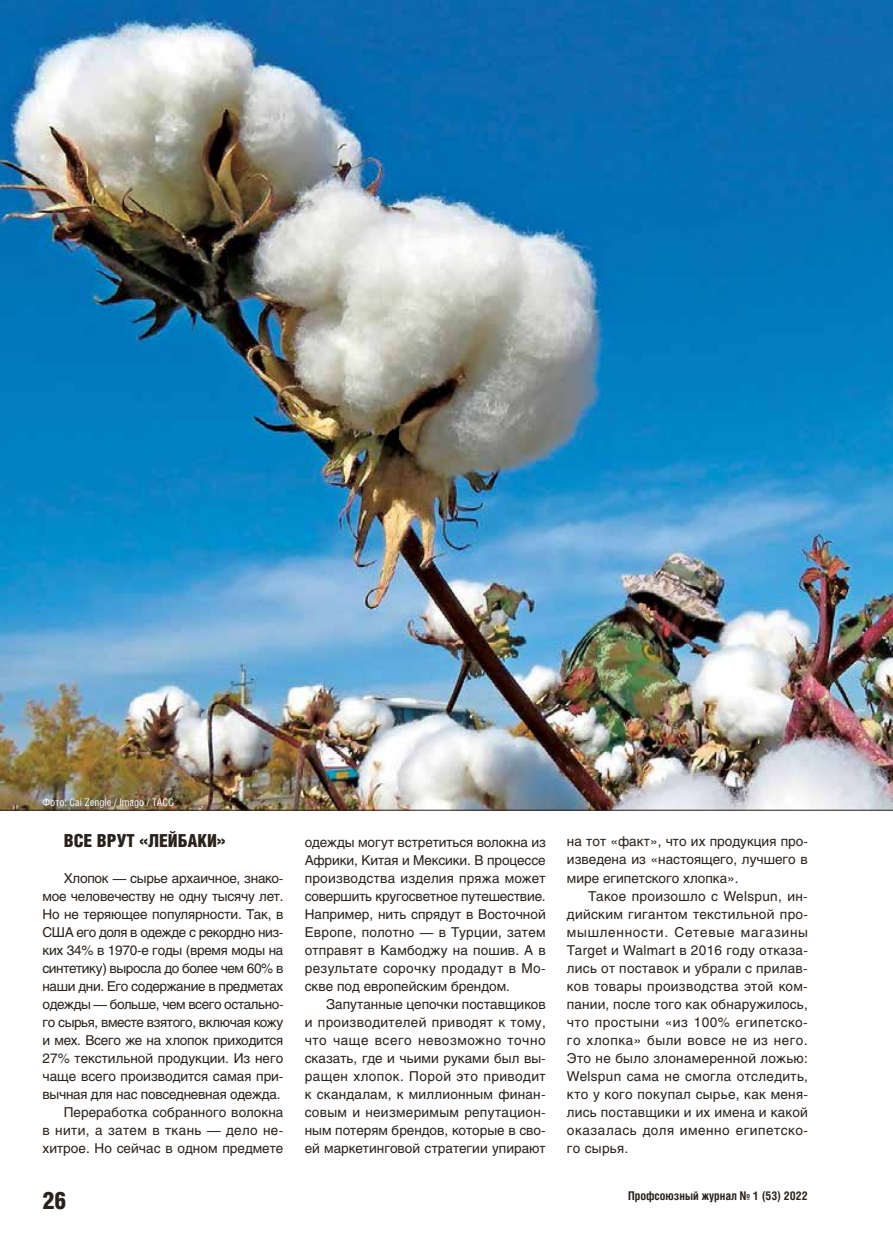
<style>
.page{position:relative;width:893px;height:1234px;background:#fff}
.page>*{position:absolute;margin:0;border:0;box-sizing:border-box;transform-origin:0 0}
.t1{font:900 24px "Helios Cond";color:#29211a}
.t2{font:900 18px "Helios Cond";color:#29211a}
.t3{font:13.5px/18px "Helios";color:#29211a;text-align:justify}
.t4{font:700 12px "Helios Cond";color:#29211a}
.t5{font:10.5px "Helios Cond";color:#fff}
</style>
<div class="page">
<img style="left:0;top:0;width:893px;height:810px">
<p class="t5" style="left:43px;top:796px;width:133px">Фото: Cai Zengle / Imago / ТАСС</p>
<h2 class="t2" style="left:64px;top:829px;width:163px">ВСЕ ВРУТ «ЛЕЙБАКИ»</h2>
<p class="t3" style="left:43px;top:868px;width:243px;text-align:right">Хлопок — сырье архаичное, знако&shy;мое человечеству не одну тысячу лет.<br>Но не теряющее популярности. Так, в США его доля в одежде с рекордно низ&shy;ких 34% в 1970-е годы (время моды на синтетику) выросла до более чем 60% в наши дни. Его содержание в предметах одежды — больше, чем всего остально&shy;го сырья, вместе взятого, включая кожу и мех. Всего же на хлопок приходится 27% текстильной продукции. Из него чаще всего производится самая при&shy;вычная для нас повседневная одежда.<br>Переработка собранного волокна<br>в нити, а затем в ткань — дело не&shy;хитрое. Но сейчас в одном предмете</p>
<p class="t3" style="left:305px;top:832px;width:243px">одежды могут встретиться волокна из Африки, Китая и Мексики. В процессе производства изделия пряжа может совершить кругосветное путешествие.<br>Например, нить спрядут в Восточной Европе, полотно — в Турции, затем отправят в Камбоджу на пошив. А в результате сорочку продадут в Мо&shy;скве под европейским брендом.</p>
<p class="t3" style="left:305px;top:994px;width:243px;text-indent:21px">Запутанные цепочки поставщиков и производителей приводят к тому, что чаще всего невозможно точно сказать, где и чьими руками был вы&shy;ращен хлопок. Порой это приводит к скандалам, к миллионным финан&shy;совым и неизмеримым репутацион&shy;ным потерям брендов, которые в сво&shy;ей маркетинговой стратегии упирают</p>
<p class="t3" style="left:567px;top:832px;width:242px">на тот «факт», что их продукция про&shy;изведена из «настоящего, лучшего в мире египетского хлопка».</p>
<p class="t3" style="left:567px;top:886px;width:243px;text-indent:21px">Такое произошло с Welspun, ин&shy;дийским гигантом текстильной про&shy;мышленности. Сетевые магазины Target и Walmart в 2016 году отказа&shy;лись от поставок и убрали с прилав&shy;ков товары производства этой ком&shy;пании, после того как обнаружилось, что простыни «из 100% египетско&shy;го хлопка» были вовсе не из него.<br>Это не было злонамеренной ложью:<br>Welspun сама не смогла отследить, кто у кого покупал сырье, как меня&shy;лись поставщики и их имена и какой оказалась доля именно египетско&shy;го сырья.</p>
<h1 class="t1" style="left:43px;top:1185px;width:26px">26</h1>
<p class="t4" style="left:628px;top:1187px;width:181px">Профсоюзный журнал № 1 (53) 2022</p>
</div>
